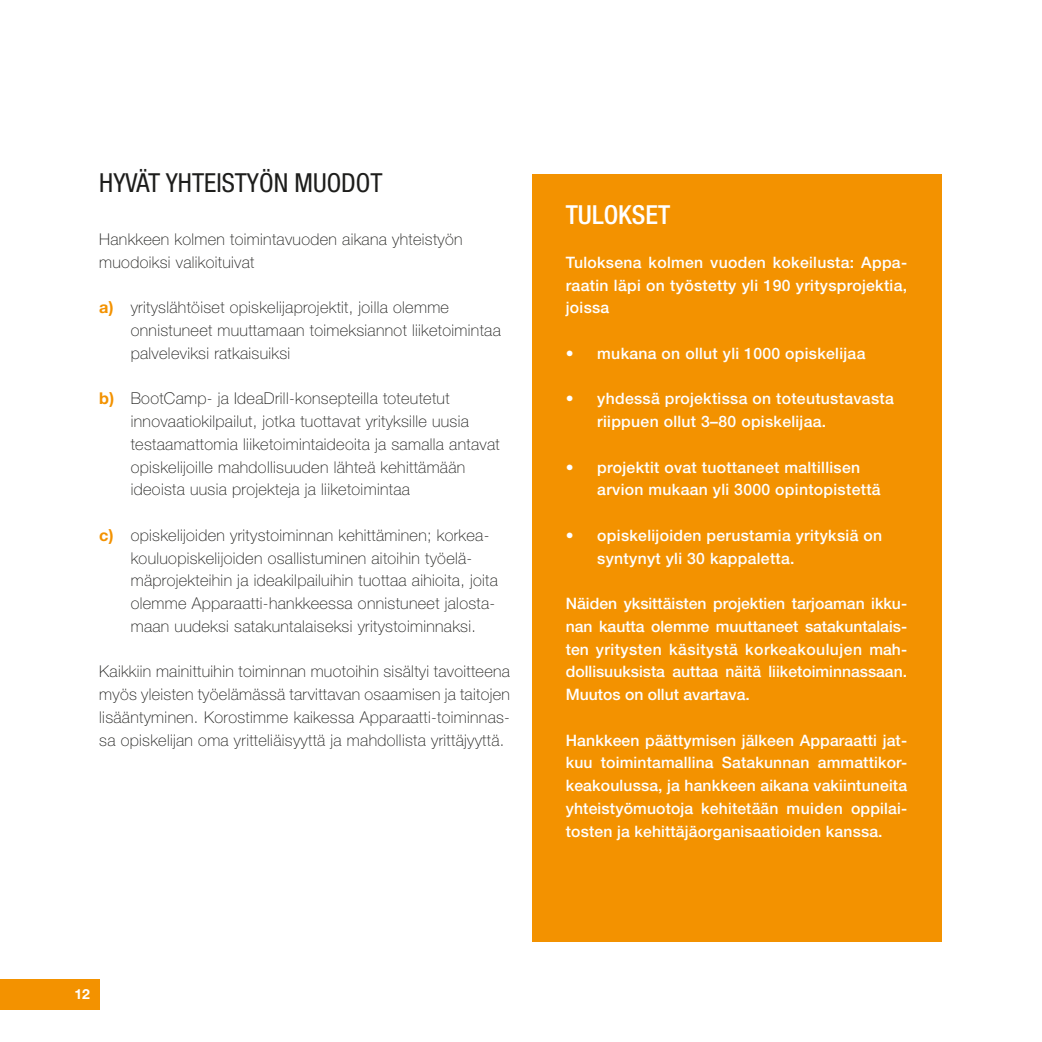
<style>
.page{position:relative;width:1042px;height:1042px;background:#fff}
.page>*{position:absolute;margin:0;border:0;box-sizing:border-box;transform-origin:0 0}
.t1{font:condensed 26.25px "Helvetica Neue LT Std";color:#1d1d1b}
.t2{font:500 condensed 26.25px "Helvetica Neue LT Std";color:#fff}
.t3{font:100 16.28px/22.8px "Helvetica Neue LT Std";letter-spacing:.02em;color:#1d1d1b}
.t4{font:500 15.75px/22.8px "Helvetica Neue LT Std";letter-spacing:.02em;color:#fff;text-align:justify}
.t5{font:700 14px "Helvetica Neue LT Std";color:#fff}
.s1{font-weight:700;color:#f39200}
</style>
<div class="page">
<div style="left:532px;top:174px;width:410px;height:768px;background:#f39200"></div>
<div style="left:0;top:979px;width:100px;height:30px;background:#f39200"></div>
<h1 class="t1" style="left:99px;top:168px;width:285px">HYVÄT YHTEISTYÖN MUODOT</h1>
<p class="t3" style="left:99px;top:228px;width:365px">Hankkeen kolmen toimintavuoden aikana yhteistyön muodoiksi valikoituivat</p>
<p class="t3" style="left:131px;top:296px;width:372px;text-indent:-31px"><span class="s1">a)</span> yrityslähtöiset opiskelijaprojektit, joilla olemme onnistuneet muuttamaan toimeksiannot liiketoimintaa palveleviksi ratkaisuiksi</p>
<p class="t3" style="left:131px;top:387px;width:370px;text-indent:-31px"><span class="s1">b)</span> BootCamp- ja IdeaDrill-konsepteilla toteutetut innovaatiokilpailut, jotka tuottavat yrityksille uusia testaamattomia liiketoimintaideoita ja samalla antavat opiskelijoille mahdollisuuden lähteä kehittämään ideoista uusia projekteja ja liiketoimintaa</p>
<p class="t3" style="left:131px;top:524px;width:369px;text-indent:-32px"><span class="s1">c)</span> opiskelijoiden yritystoiminnan kehittäminen; korkea&shy;kouluopiskelijoiden osallistuminen aitoihin työelä&shy;mäprojekteihin ja ideakilpailuihin tuottaa aihioita, joita olemme Apparaatti-hankkeessa onnistuneet jalosta&shy;maan uudeksi satakuntalaiseksi yritystoiminnaksi.</p>
<p class="t3" style="left:99px;top:660px;width:412px;text-align:justify">Kaikkiin mainittuihin toiminnan muotoihin sisältyi tavoitteena myös yleisten työelämässä tarvittavan osaamisen ja taitojen lisääntyminen. Korostimme kaikessa Apparaatti-toiminnas&shy;sa opiskelijan oma yritteliäisyyttä ja mahdollista yrittäjyyttä.</p>
<h1 class="t2" style="left:566px;top:199px;width:106px">TULOKSET</h1>
<p class="t4" style="left:566px;top:251px;width:343px">Tuloksena kolmen vuoden kokeilusta: Appa&shy;raatin läpi on työstetty yli 190 yritysprojektia, joissa</p>
<p class="t4" style="left:566px;top:342px;width:301px">• mukana on ollut yli 1000 opiskelijaa</p>
<p class="t4" style="left:597px;top:387px;width:298px;text-indent:-32px">• yhdessä projektissa on toteutustavasta riippuen ollut 3–80 opiskelijaa.</p>
<p class="t4" style="left:597px;top:455px;width:285px;text-indent:-32px">• projektit ovat tuottaneet maltillisen arvion mukaan yli 3000 opintopistettä</p>
<p class="t4" style="left:597px;top:524px;width:286px;text-indent:-32px">• opiskelijoiden perustamia yrityksiä on syntynyt yli 30 kappaletta.</p>
<p class="t4" style="left:566px;top:592px;width:343px">Näiden yksittäisten projektien tarjoaman ikku&shy;nan kautta olemme muuttaneet satakuntalais&shy;ten yritysten käsitystä korkeakoulujen mah&shy;dollisuuksista auttaa näitä liiketoiminnassaan.<br>Muutos on ollut avartava.</p>
<p class="t4" style="left:566px;top:728px;width:343px">Hankkeen päättymisen jälkeen Apparaatti jat&shy;kuu toimintamallina Satakunnan ammattikor&shy;keakoulussa, ja hankkeen aikana vakiintuneita yhteistyömuotoja kehitetään muiden oppilai&shy;tosten ja kehittäjäorganisaatioiden kanssa.</p>
<p class="t5" style="left:74px;top:985px;width:17px">12</p>
</div>
